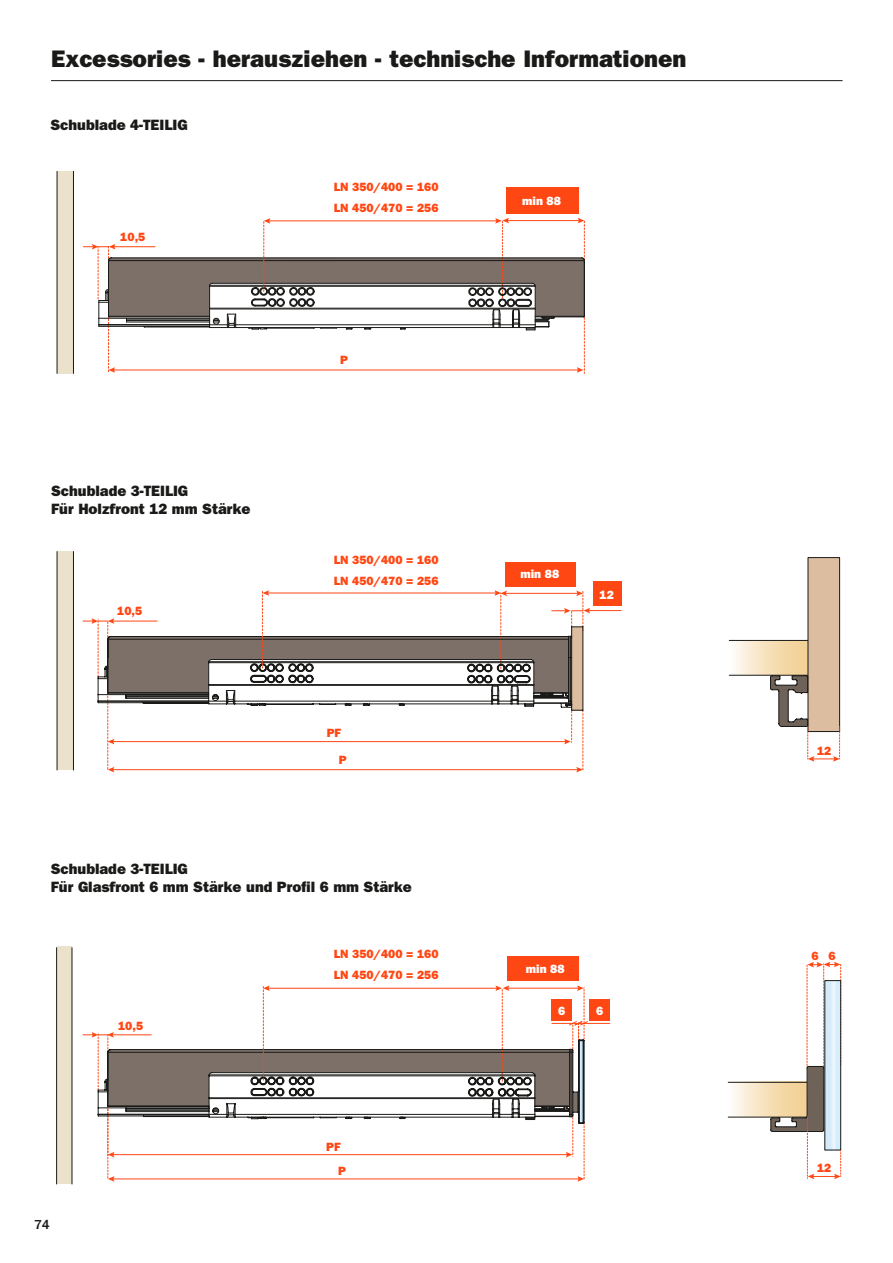
<style>
.page{position:relative;width:893px;height:1263px;background:#fff}
.page>*{position:absolute;margin:0;border:0;box-sizing:border-box;transform-origin:0 0}
.t1{font:24px "ITC Franklin Gothic Std Hvy";color:#1a1a18}
.t2{font:15px/18px "ITC Franklin Gothic Std Hvy";color:#1a1a18}
.t3{font:500 13.5px "ITC Franklin Gothic Std";color:#1a1a18}
.t4{font:12px/21px "ITC Franklin Gothic Std Hvy";color:#ff4713}
.t5{font:12px "ITC Franklin Gothic Std Hvy";color:#fff}
</style>
<div class="page">
<div style="left:729px;top:640px;width:79px;height:35px;background:linear-gradient(to right,#fefaf5,#f0cb89)"></div>
<svg style="left:734px;top:1083px;width:36px;height:33px"></svg>
<hr style="left:729px;top:640px;width:79px;height:1px;background:#1a1a18">
<hr style="left:729px;top:675px;width:79px;height:1px;background:#1a1a18">
<hr style="left:728px;top:1082px;width:79px;height:1px;background:#1a1a18">
<hr style="left:728px;top:1117px;width:79px;height:1px;background:#1a1a18">
<div style="left:57px;top:171px;width:16px;height:202px;background:#eae2ca"></div>
<div style="left:57px;top:551px;width:16px;height:219px;background:#eae2ca"></div>
<div style="left:57px;top:946px;width:15px;height:238px;background:#eae2ca"></div>
<div style="left:808px;top:558px;width:32px;height:173px;background:#dcbda0"></div>
<div style="left:808px;top:557px;width:32px;height:175px;border:1px solid #1a1a18"></div>
<div style="left:505px;top:561px;width:71px;height:25px;background:#ff4713"></div>
<div style="left:593px;top:581px;width:28px;height:25px;background:#ff4713"></div>
<div style="left:507px;top:187px;width:72px;height:26px;background:#ff4713"></div>
<hr style="left:588px;top:610px;width:33px;height:1px;background:#ff4713">
<hr style="left:57px;top:551px;width:1px;height:219px;background:#1a1a18">
<hr style="left:73px;top:551px;width:1px;height:219px;background:#1a1a18">
<hr style="left:57px;top:171px;width:1px;height:202px;background:#1a1a18">
<hr style="left:73px;top:171px;width:1px;height:202px;background:#1a1a18">
<div style="left:507px;top:956px;width:72px;height:24px;background:#ff4713"></div>
<hr style="left:56px;top:948px;width:1px;height:236px;background:#1a1a18">
<hr style="left:72px;top:948px;width:1px;height:236px;background:#1a1a18">
<svg style="left:770px;top:962px;width:71px;height:217px"></svg>
<svg style="left:83px;top:218px;width:502px;height:155px"></svg>
<svg style="left:83px;top:590px;width:507px;height:182px"></svg>
<svg style="left:83px;top:985px;width:527px;height:197px"></svg>
<svg style="left:770px;top:675px;width:70px;height:87px"></svg>
<hr style="left:51px;top:80px;width:791px;height:1px;background:#1a1a18">
<h1 class="t1" style="left:51px;top:45px;width:637px">Excessories - herausziehen - technische Informationen</h1>
<p class="t2" style="left:50px;top:116px;width:139px">Schublade 4-TEILIG</p>
<p class="t4" style="left:120px;top:226px;width:27px">10,5</p>
<p class="t2" style="left:51px;top:482px;width:201px">Schublade 3-TEILIG<br>Für Holzfront 12 mm Stärke</p>
<p class="t4" style="left:117px;top:600px;width:27px">10,5</p>
<p class="t4" style="left:334px;top:177px;width:106px">LN 350/400 = 160<br>LN 450/470 = 256</p>
<p class="t4" style="left:340px;top:350px;width:9px">P</p>
<p class="t4" style="left:334px;top:549px;width:106px">LN 350/400 = 160<br>LN 450/470 = 256</p>
<p class="t4" style="left:327px;top:722px;width:16px">PF</p>
<p class="t4" style="left:339px;top:750px;width:9px">P</p>
<p class="t2" style="left:51px;top:859px;width:363px">Schublade 3-TEILIG<br>Für Glasfront 6 mm Stärke und Profil 6 mm Stärke</p>
<p class="t4" style="left:118px;top:1015px;width:27px">10,5</p>
<p class="t3" style="left:34px;top:1217px;width:17px">74</p>
<p class="t4" style="left:334px;top:944px;width:106px">LN 350/400 = 160<br>LN 450/470 = 256</p>
<p class="t4" style="left:338px;top:1134px;width:9px;line-height:24.6px;text-indent:-12px">PF<br>P</p>
<p class="t5" style="left:522px;top:194px;width:40px">min 88</p>
<p class="t5" style="left:520px;top:567px;width:40px">min 88</p>
<p class="t5" style="left:600px;top:588px;width:16px">12</p>
<p class="t5" style="left:526px;top:962px;width:40px">min 88</p>
<p class="t5" style="left:558px;top:1004px;width:9px">6</p>
<p class="t5" style="left:596px;top:1004px;width:9px">6</p>
<p class="t4" style="left:817px;top:741px;width:16px">12</p>
<p class="t4" style="left:811px;top:946px;width:26px">6 6</p>
<p class="t4" style="left:817px;top:1157px;width:16px">12</p>
</div>
